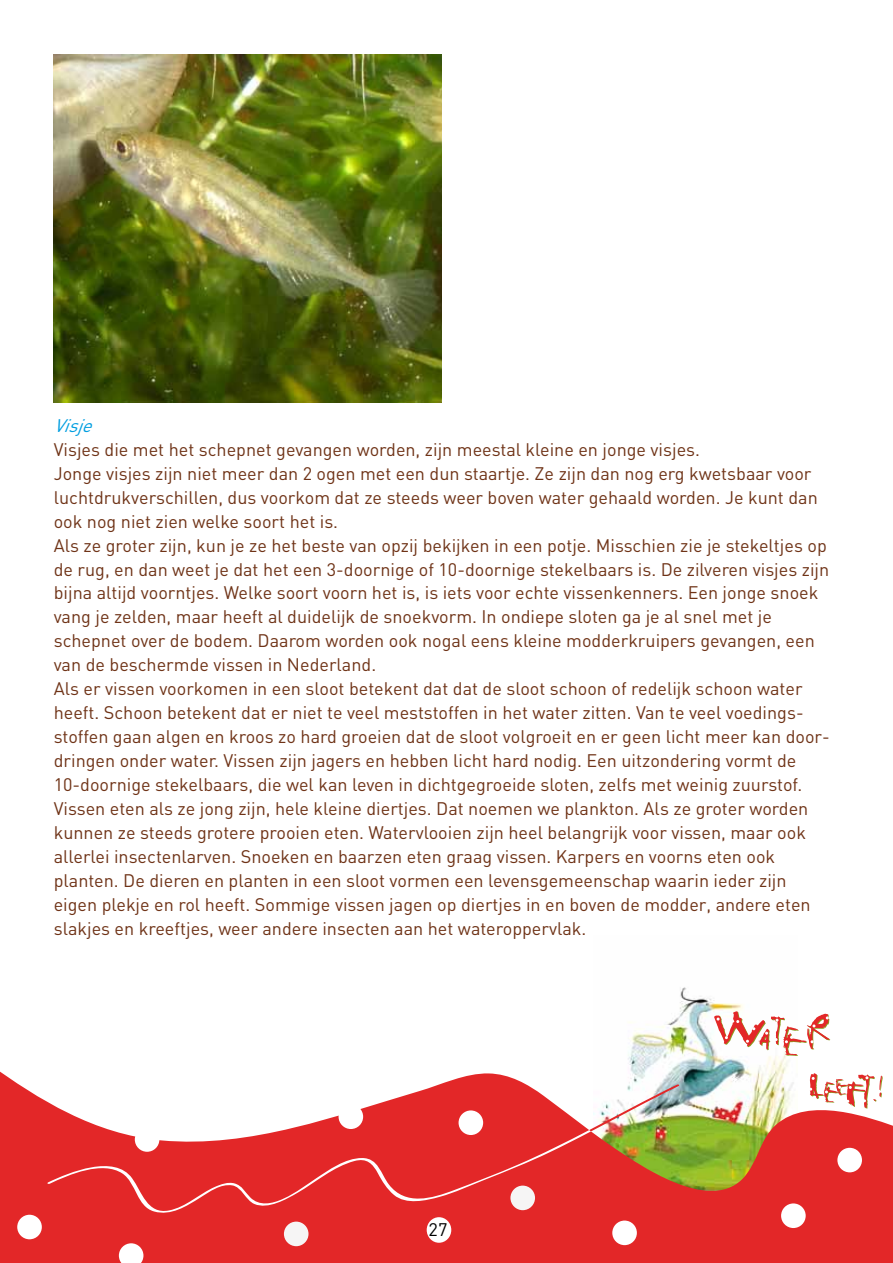
<style>
.page{position:relative;width:893px;height:1263px;background:#fff}
.page>*{position:absolute;margin:0;border:0;box-sizing:border-box;transform-origin:0 0}
.t1{font:18px/24px "DIN";color:#6f3317}
.t2{font:italic 18px "DIN";color:#009ee0}
.t3{font:18px "DIN";color:#000}
</style>
<div class="page">
<img style="left:628px;top:987px;width:161px;height:76px">
<svg style="left:714px;top:1011px;width:116px;height:45px"></svg>
<svg style="left:0;top:1063px;width:893px;height:200px;fill:#e32728"></svg>
<div style="left:781px;top:1203px;width:25px;height:25px;background:#fff;border-radius:50%"></div>
<div style="left:837px;top:1148px;width:25px;height:24px;background:#fff;border-radius:50%"></div>
<div style="left:427px;top:1217px;width:24px;height:26px;background:#fff;border-radius:50%"></div>
<div style="left:612px;top:1220px;width:25px;height:25px;background:#fff;border-radius:50%"></div>
<div style="left:339px;top:1104px;width:24px;height:25px;background:#fff;border-radius:50%"></div>
<svg style="left:119px;top:1243px;width:24px;height:20px"></svg>
<div style="left:17px;top:1215px;width:25px;height:24px;background:#fff;border-radius:50%"></div>
<div style="left:135px;top:1127px;width:24px;height:25px;background:#fff;border-radius:50%"></div>
<div style="left:459px;top:1110px;width:24px;height:25px;background:#fff;border-radius:50%"></div>
<div style="left:284px;top:1221px;width:24px;height:25px;background:#f6f5f5;border-radius:50%"></div>
<div style="left:510px;top:1185px;width:25px;height:25px;background:#f6f5f5;border-radius:50%"></div>
<img style="left:54px;top:54px;width:387px;height:349px">
<p class="t2" style="left:54px;top:414px;width:47px">Visj e</p>
<p class="t1" style="left:54px;top:437px;width:778px">Visjes die met het schepnet gevangen worden, zijn meestal kleine en jonge visjes.<br>Jonge visjes zijn niet meer dan 2 ogen met een dun staartje. Ze zijn dan nog erg kwetsbaar voor luchtdrukverschillen, dus voorkom dat ze steeds weer boven water gehaald worden. Je kunt dan ook nog niet zien welke soort het is.<br>Als ze groter zijn, kun je ze het beste van opzij bekijken in een potje. Misschien zie je stekeltjes op de rug, en dan weet je dat het een 3-doornige of 10-doornige stekelbaars is. De zilveren visjes zijn bijna altijd voorntjes. Welke soort voorn het is, is iets voor echte vissenkenners. Een jonge snoek vang je zelden, maar heeft al duidelijk de snoekvorm. In ondiepe sloten ga je al snel met je schepnet over de bodem. Daarom worden ook nogal eens kleine modderkruipers gevangen, een van de beschermde vissen in Nederland.<br>Als er vissen voorkomen in een sloot betekent dat dat de sloot schoon of redelijk schoon water heeft. Schoon betekent dat er niet te veel meststoffen in het water zitten. Van te veel voedings&shy;stoffen gaan algen en kroos zo hard groeien dat de sloot volgroeit en er geen licht meer kan door&shy;dringen onder water. Vissen zijn jagers en hebben licht hard nodig. Een uitzondering vormt de 10-doornige stekelbaars, die wel kan leven in dichtgegroeide sloten, zelfs met weinig zuurstof.<br>Vissen eten als ze jong zijn, hele kleine diertjes. Dat noemen we plankton. Als ze groter worden kunnen ze steeds grotere prooien eten. Watervlooien zijn heel belangrijk voor vissen, maar ook allerlei insectenlarven. Snoeken en baarzen eten graag vissen. Karpers en voorns eten ook planten. De dieren en planten in een sloot vormen een levensgemeenschap waarin ieder zijn eigen plekje en rol heeft. Sommige vissen jagen op diertjes in en boven de modder, andere eten slakjes en kreeftjes, weer andere insecten aan het wateroppervlak.</p>
<p class="t3" style="left:429px;top:1218px;width:20px">27</p>
</div>
